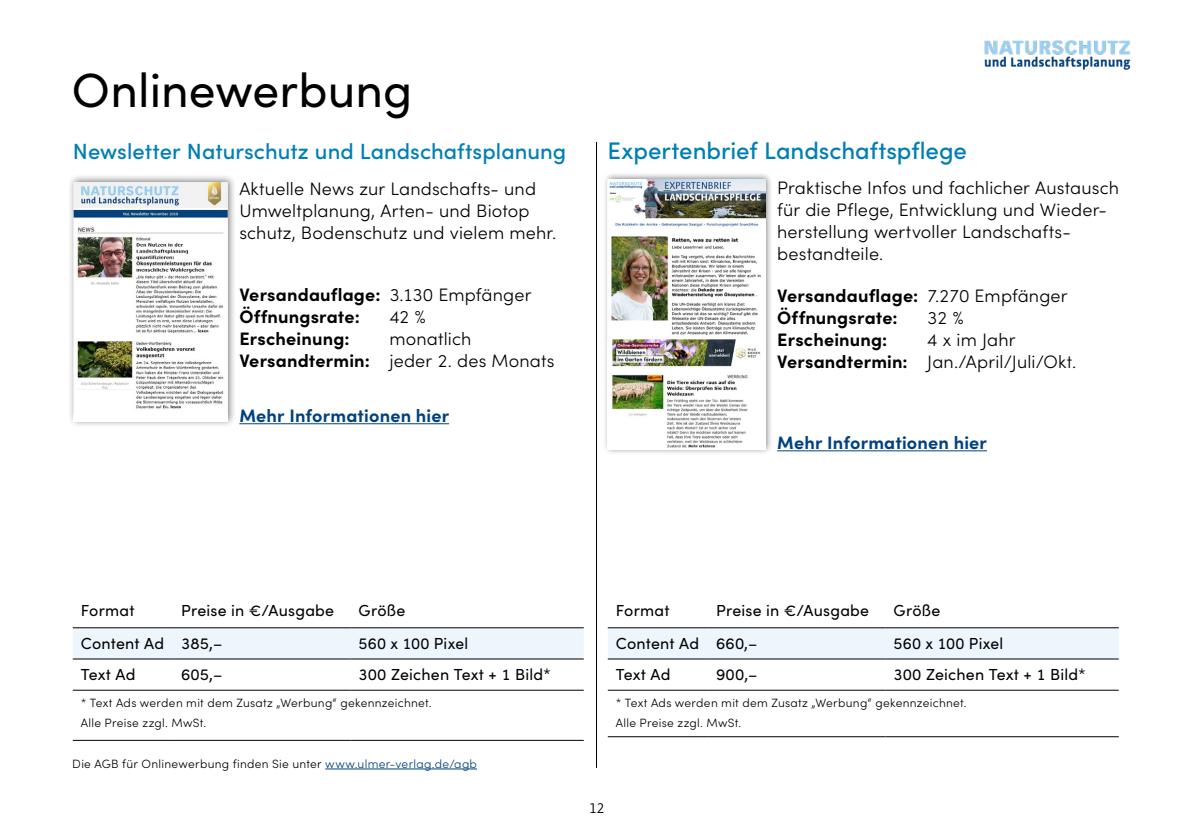
<style>
.page{position:relative;width:1191px;height:840px;background:#fff}
.page>*{position:absolute;margin:0;border:0;box-sizing:border-box;transform-origin:0 0}
._04_Überschrift_nich{font:48px "Sofia Pro";color:#000}
._02_Subhead{font:500 24px "Sofia Pro";color:#007fb5}
._02_Subhead-2{font:500 22px "Sofia Pro";color:#007fb5}
._00_Grundschrift{font:300 18px/22px "Sofia Pro";letter-spacing:.01em;color:#000}
._00_Grundschrift-2{font:700 18px "Sofia Pro";letter-spacing:.01em;color:#000}
._00_Grundschrift-3{font:700 18px "Sofia Pro";letter-spacing:.01em;color:#004180}
._00_Grundschrift_Tab{font:16px "Sofia Pro";letter-spacing:.015em;color:#000}
.t1{font:300 16px "UV Profile Tab";color:#000}
.Fußnote_6pt{font:300 12px "Sofia Pro";letter-spacing:.025em;color:#000}
.s1{font-weight:300}
.s2{font-weight:700}
.s3{color:#004180}
</style>
<div class="page">
<hr style="left:596px;top:142px;width:1px;height:625px;background:#000">
<img style="left:984px;top:40px;width:147px;height:30px">
<div style="left:67px;top:173px;width:170px;height:255px;background:#000;opacity:.5"></div>
<div style="left:73px;top:182px;width:155px;height:239px;background:#fff"></div>
<img style="left:73px;top:182px;width:155px;height:232px">
<hr style="left:239px;top:423px;width:210px;height:1px;background:#004180">
<div style="left:73px;top:628px;width:511px;height:30px;background:#edf6fd"></div>
<hr style="left:73px;top:658px;width:100px;height:1px;background:#000">
<hr style="left:173px;top:658px;width:177px;height:1px;background:#000">
<hr style="left:350px;top:658px;width:234px;height:1px;background:#000">
<hr style="left:73px;top:689px;width:100px;height:1px;background:#000">
<hr style="left:173px;top:689px;width:177px;height:1px;background:#000">
<hr style="left:350px;top:689px;width:234px;height:1px;background:#000">
<hr style="left:73px;top:739px;width:100px;height:1px;background:#000">
<hr style="left:173px;top:739px;width:177px;height:1px;background:#000">
<hr style="left:350px;top:739px;width:234px;height:1px;background:#000">
<hr style="left:73px;top:627px;width:100px;height:1px;background:#000">
<hr style="left:173px;top:627px;width:177px;height:1px;background:#000">
<hr style="left:350px;top:627px;width:234px;height:1px;background:#000">
<hr style="left:325px;top:768px;width:152px;height:1px;background:#004180">
<div style="left:608px;top:628px;width:510px;height:30px;background:#edf6fd"></div>
<hr style="left:608px;top:658px;width:100px;height:1px;background:#000">
<hr style="left:708px;top:658px;width:177px;height:1px;background:#000">
<hr style="left:885px;top:658px;width:233px;height:1px;background:#000">
<hr style="left:608px;top:689px;width:100px;height:1px;background:#000">
<hr style="left:708px;top:689px;width:177px;height:1px;background:#000">
<hr style="left:885px;top:689px;width:233px;height:1px;background:#000">
<hr style="left:608px;top:736px;width:100px;height:1px;background:#000">
<hr style="left:708px;top:736px;width:177px;height:1px;background:#000">
<hr style="left:885px;top:736px;width:233px;height:1px;background:#000">
<hr style="left:608px;top:627px;width:100px;height:1px;background:#000">
<hr style="left:708px;top:627px;width:177px;height:1px;background:#000">
<hr style="left:885px;top:627px;width:233px;height:1px;background:#000">
<hr style="left:777px;top:450px;width:210px;height:1px;background:#004180">
<div style="left:602px;top:171px;width:171px;height:283px;background:#000;opacity:.5"></div>
<img style="left:608px;top:179px;width:157px;height:270px">
<p class="_04_Überschrift_nich" style="left:72px;top:55px;width:342px">Onlinewerbung</p>
<p class="_02_Subhead-2" style="left:73px;top:135px;width:495px">Newsletter Naturschutz und Landschaftsplanung</p>
<p class="_00_Grundschrift" style="left:239px;top:176px;width:318px">Aktuelle News zur Landschafts- und<br>Umweltplanung, Arten- und Biotop schutz, Bodenschutz und vielem mehr.</p>
<p class="_00_Grundschrift-2" style="left:239px;top:280px;width:294px">Versandauflage: <span class="s1">3.130 Empfänger</span></p>
<p class="_00_Grundschrift-2" style="left:239px;top:302px;width:122px">Öffnungsrate:</p>
<p class="_00_Grundschrift" style="left:389px;top:304px;width:38px">42 %</p>
<p class="_00_Grundschrift-2" style="left:239px;top:324px;width:112px">Erscheinung:</p>
<p class="_00_Grundschrift" style="left:389px;top:326px;width:83px">monatlich</p>
<p class="_00_Grundschrift" style="left:239px;top:348px;width:317px"><span class="s2">Versandtermin:</span> jeder 2. des Monats</p>
<p class="_00_Grundschrift-3" style="left:239px;top:401px;width:211px">Mehr Informationen hier</p>
<p class="_02_Subhead" style="left:607px;top:133px;width:361px">Expertenbrief Landschaftspflege</p>
<p class="_00_Grundschrift" style="left:777px;top:175px;width:343px">Praktische Infos und fachlicher Austausch für die Pflege, Entwicklung und Wieder&shy;herstellung wertvoller Landschafts&shy;bestandteile.</p>
<p class="_00_Grundschrift-2" style="left:777px;top:282px;width:292px">Versandauflage: <span class="s1">7.270 Empfänger</span></p>
<p class="_00_Grundschrift-2" style="left:777px;top:304px;width:122px">Öffnungsrate:</p>
<p class="_00_Grundschrift" style="left:927px;top:306px;width:38px">32 %</p>
<p class="_00_Grundschrift-2" style="left:777px;top:326px;width:112px">Erscheinung:</p>
<p class="_00_Grundschrift" style="left:927px;top:328px;width:90px">4 x im Jahr</p>
<p class="_00_Grundschrift" style="left:777px;top:350px;width:300px"><span class="s2">Versandtermin:</span> Jan./April/Juli/Okt.</p>
<p class="_00_Grundschrift-3" style="left:777px;top:428px;width:211px">Mehr Informationen hier</p>
<p class="_00_Grundschrift_Tab" style="left:81px;top:598px;width:55px">Format</p>
<p class="_00_Grundschrift_Tab" style="left:181px;top:598px;width:155px">Preise in €/Ausgabe</p>
<p class="_00_Grundschrift_Tab" style="left:358px;top:598px;width:48px">Größe</p>
<p class="_00_Grundschrift_Tab" style="left:81px;top:631px;width:85px">Content Ad</p>
<p class="_00_Grundschrift_Tab" style="left:181px;top:631px;width:43px">385,–</p>
<p class="_00_Grundschrift_Tab" style="left:358px;top:631px;width:111px">560 x 100 Pixel</p>
<p class="_00_Grundschrift_Tab" style="left:81px;top:662px;width:56px">Text Ad</p>
<p class="_00_Grundschrift_Tab" style="left:181px;top:662px;width:43px">605,–</p>
<p class="_00_Grundschrift_Tab" style="left:358px;top:662px;width:194px">300 Zeichen Text + 1 Bild*</p>
<p class="Fußnote_6pt" style="left:81px;top:693px;width:352px">* Text Ads werden mit dem Zusatz „Werbung“ gekennzeichnet.</p>
<p class="Fußnote_6pt" style="left:81px;top:713px;width:127px">Alle Preise zzgl. MwSt.</p>
<p class="Fußnote_6pt" style="left:72px;top:754px;width:406px">Die AGB für Onlinewerbung finden Sie unter <span class="s3">www.ulmer-verlag.de/agb</span></p>
<p class="_00_Grundschrift_Tab" style="left:616px;top:598px;width:55px">Format</p>
<p class="_00_Grundschrift_Tab" style="left:716px;top:598px;width:155px">Preise in €/Ausgabe</p>
<p class="_00_Grundschrift_Tab" style="left:893px;top:598px;width:48px">Größe</p>
<p class="_00_Grundschrift_Tab" style="left:616px;top:631px;width:85px">Content Ad</p>
<p class="_00_Grundschrift_Tab" style="left:716px;top:631px;width:43px">660,–</p>
<p class="_00_Grundschrift_Tab" style="left:893px;top:631px;width:111px">560 x 100 Pixel</p>
<p class="_00_Grundschrift_Tab" style="left:616px;top:662px;width:56px">Text Ad</p>
<p class="_00_Grundschrift_Tab" style="left:716px;top:662px;width:43px">900,–</p>
<p class="_00_Grundschrift_Tab" style="left:893px;top:662px;width:194px">300 Zeichen Text + 1 Bild*</p>
<p class="Fußnote_6pt" style="left:616px;top:693px;width:352px">* Text Ads werden mit dem Zusatz „Werbung“ gekennzeichnet.</p>
<p class="Fußnote_6pt" style="left:616px;top:713px;width:127px">Alle Preise zzgl. MwSt.</p>
<p class="t1" style="left:589px;top:799px;width:17px">12</p>
</div>
